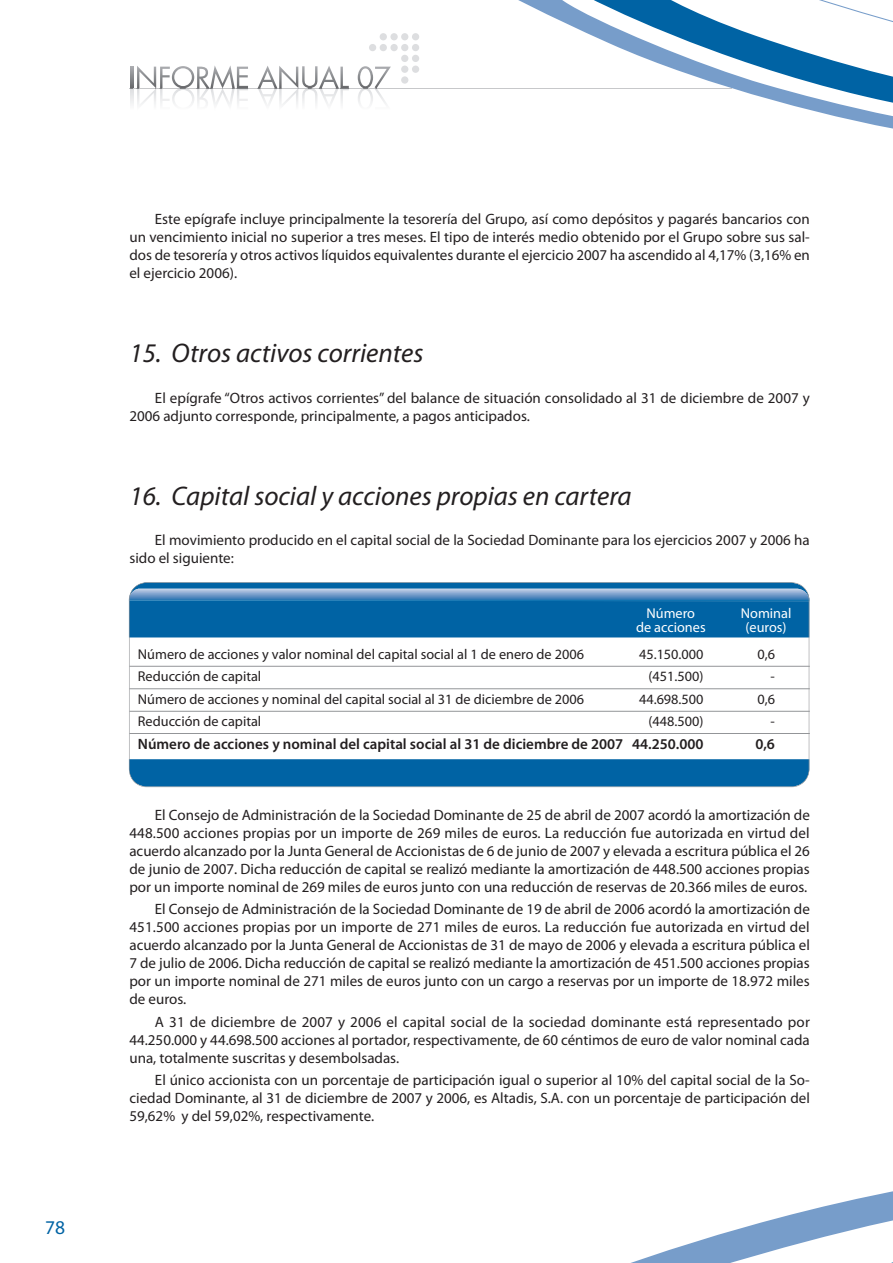
<style>
.page{position:relative;width:893px;height:1263px;background:#fff}
.page>*{position:absolute;margin:0;border:0;box-sizing:border-box;transform-origin:0 0}
.t1{font:italic 27px "Myriad Pro";color:#231f20}
.t2{font:19.5px "Myriad Pro";color:#0063a4}
.t3{font:15px/18px "Myriad Pro";color:#231f20;text-align:justify}
.t4{font:600 15px "Myriad Pro";color:#231f20}
.t5{font:14.25px "Myriad Pro";color:#231f20}
.t6{font:14.25px "Myriad Pro";color:#fff}
</style>
<div class="page">
<div style="left:129px;top:759px;width:680px;height:28px;background:#0063a4"></div>
<svg style="left:129px;top:584px;width:681px;height:53px;background:#1c71ad"></svg>
<div style="left:129px;top:582px;width:680px;height:205px;border:1px solid #939598;border-radius:18px"></div>
<hr style="left:129px;top:666px;width:681px;height:1px;background:#939598">
<hr style="left:129px;top:688px;width:681px;height:1px;background:#939598">
<hr style="left:129px;top:711px;width:681px;height:1px;background:#939598">
<hr style="left:129px;top:733px;width:681px;height:1px;background:#939598">
<svg style="left:131px;top:89px;width:2px;height:15px"></svg>
<svg style="left:131px;top:67px;width:2px;height:21px"></svg>
<svg style="left:137px;top:66px;width:111px;height:39px"></svg>
<svg style="left:258px;top:66px;width:91px;height:39px"></svg>
<svg style="left:358px;top:66px;width:33px;height:38px"></svg>
<div style="left:369px;top:44px;width:7px;height:7px;background:#dddee0;border-radius:50%"></div>
<div style="left:380px;top:33px;width:7px;height:7px;background:#dddee0;border-radius:50%"></div>
<div style="left:380px;top:44px;width:7px;height:7px;background:#dddee0;border-radius:50%"></div>
<div style="left:390px;top:33px;width:8px;height:7px;background:#dddee0;border-radius:50%"></div>
<div style="left:390px;top:44px;width:8px;height:7px;background:#dddee0;border-radius:50%"></div>
<div style="left:401px;top:33px;width:7px;height:7px;background:#dddee0;border-radius:50%"></div>
<div style="left:401px;top:44px;width:7px;height:7px;background:#dddee0;border-radius:50%"></div>
<div style="left:412px;top:33px;width:7px;height:7px;background:#dddee0;border-radius:50%"></div>
<div style="left:412px;top:44px;width:7px;height:7px;background:#dddee0;border-radius:50%"></div>
<div style="left:401px;top:76px;width:7px;height:8px;background:#dddee0;border-radius:50%"></div>
<div style="left:401px;top:55px;width:7px;height:7px;background:#dddee0;border-radius:50%"></div>
<div style="left:401px;top:66px;width:7px;height:7px;background:#dddee0;border-radius:50%"></div>
<div style="left:412px;top:55px;width:7px;height:7px;background:#dddee0;border-radius:50%"></div>
<div style="left:412px;top:66px;width:7px;height:7px;background:#dddee0;border-radius:50%"></div>
<svg style="left:487px;top:88px;width:17px;height:1px"></svg>
<img style="left:130px;top:88px;width:357px;height:1px">
<svg style="left:504px;top:0;width:389px;height:129px"></svg>
<svg style="left:631px;top:1191px;width:262px;height:72px"></svg>
<h2 class="t2" style="left:45px;top:1220px;width:22px">78</h2>
<p class="t3" style="left:129px;top:211px;width:682px;text-indent:26px">Este epígrafe incluye principalmente la tesorería del Grupo, así como depósitos y pagarés bancarios con un vencimiento inicial no superior a tres meses. El tipo de interés medio obtenido por el Grupo sobre sus sal&shy;dos de tesorería y otros activos líquidos equivalentes durante el ejercicio 2007 ha ascendido al 4,17% (3,16% en el ejercicio 2006).</p>
<h1 class="t1" style="left:129px;top:343px;width:296px">15. Otros activos corrientes</h1>
<p class="t3" style="left:129px;top:390px;width:682px;text-indent:26px">El epígrafe “Otros activos corrientes” del balance de situación consolidado al 31 de diciembre de 2007 y<br>2006 adjunto corresponde, principalmente, a pagos anticipados.</p>
<h1 class="t1" style="left:129px;top:486px;width:504px">16. Capital social y acciones propias en cartera</h1>
<p class="t3" style="left:129px;top:532px;width:682px;text-indent:26px">El movimiento producido en el capital social de la Sociedad Dominante para los ejercicios 2007 y 2006 ha sido el siguiente:</p>
<p class="t6" style="left:646px;top:608px;width:50px">Número</p>
<p class="t6" style="left:741px;top:608px;width:52px">Nominal</p>
<p class="t6" style="left:636px;top:621px;width:71px">de acciones</p>
<p class="t6" style="left:746px;top:621px;width:43px">(euros)</p>
<p class="t5" style="left:138px;top:648px;width:448px">Número de acciones y valor nominal del capital social al 1 de enero de 2006</p>
<p class="t5" style="left:639px;top:648px;width:66px">45.150.000</p>
<p class="t5" style="left:757px;top:648px;width:19px">0,6</p>
<p class="t5" style="left:138px;top:671px;width:125px">Reducción de capital</p>
<p class="t5" style="left:649px;top:671px;width:56px">(451.500)</p>
<p class="t5" style="left:771px;top:671px;width:6px">-</p>
<p class="t5" style="left:138px;top:693px;width:448px">Número de acciones y nominal del capital social al 31 de diciembre de 2006</p>
<p class="t5" style="left:639px;top:693px;width:66px">44.698.500</p>
<p class="t5" style="left:757px;top:693px;width:19px">0,6</p>
<p class="t5" style="left:138px;top:716px;width:125px">Reducción de capital</p>
<p class="t5" style="left:649px;top:716px;width:56px">(448.500)</p>
<p class="t5" style="left:771px;top:716px;width:6px">-</p>
<p class="t4" style="left:138px;top:738px;width:567px">Número de acciones y nominal del capital social al 31 de diciembre de 2007 44.250.000</p>
<p class="t4" style="left:755px;top:738px;width:21px">0,6</p>
<p class="t3" style="left:129px;top:807px;width:682px;text-indent:26px">El Consejo de Administración de la Sociedad Dominante de 25 de abril de 2007 acordó la amortización de 448.500 acciones propias por un importe de 269 miles de euros. La reducción fue autorizada en virtud del acuerdo alcanzado por la Junta General de Accionistas de 6 de junio de 2007 y elevada a escritura pública el 26 de junio de 2007. Dicha reducción de capital se realizó mediante la amortización de 448.500 acciones propias por un importe nominal de 269 miles de euros junto con una reducción de reservas de 20.366 miles de euros.</p>
<p class="t3" style="left:129px;top:901px;width:682px;text-indent:26px">El Consejo de Administración de la Sociedad Dominante de 19 de abril de 2006 acordó la amortización de 451.500 acciones propias por un importe de 271 miles de euros. La reducción fue autorizada en virtud del acuerdo alcanzado por la Junta General de Accionistas de 31 de mayo de 2006 y elevada a escritura pública el 7 de julio de 2006. Dicha reducción de capital se realizó mediante la amortización de 451.500 acciones propias por un importe nominal de 271 miles de euros junto con un cargo a reservas por un importe de 18.972 miles de euros.</p>
<p class="t3" style="left:129px;top:1014px;width:682px;text-indent:26px">A 31 de diciembre de 2007 y 2006 el capital social de la sociedad dominante está representado por 44.250.000 y 44.698.500 acciones al portador, respectivamente, de 60 céntimos de euro de valor nominal cada una, totalmente suscritas y desembolsadas.</p>
<p class="t3" style="left:129px;top:1072px;width:682px;text-indent:26px">El único accionista con un porcentaje de participación igual o superior al 10% del capital social de la So&shy;ciedad Dominante, al 31 de diciembre de 2007 y 2006, es Altadis, S.A. con un porcentaje de participación del 59,62% y del 59,02%, respectivamente.</p>
</div>
